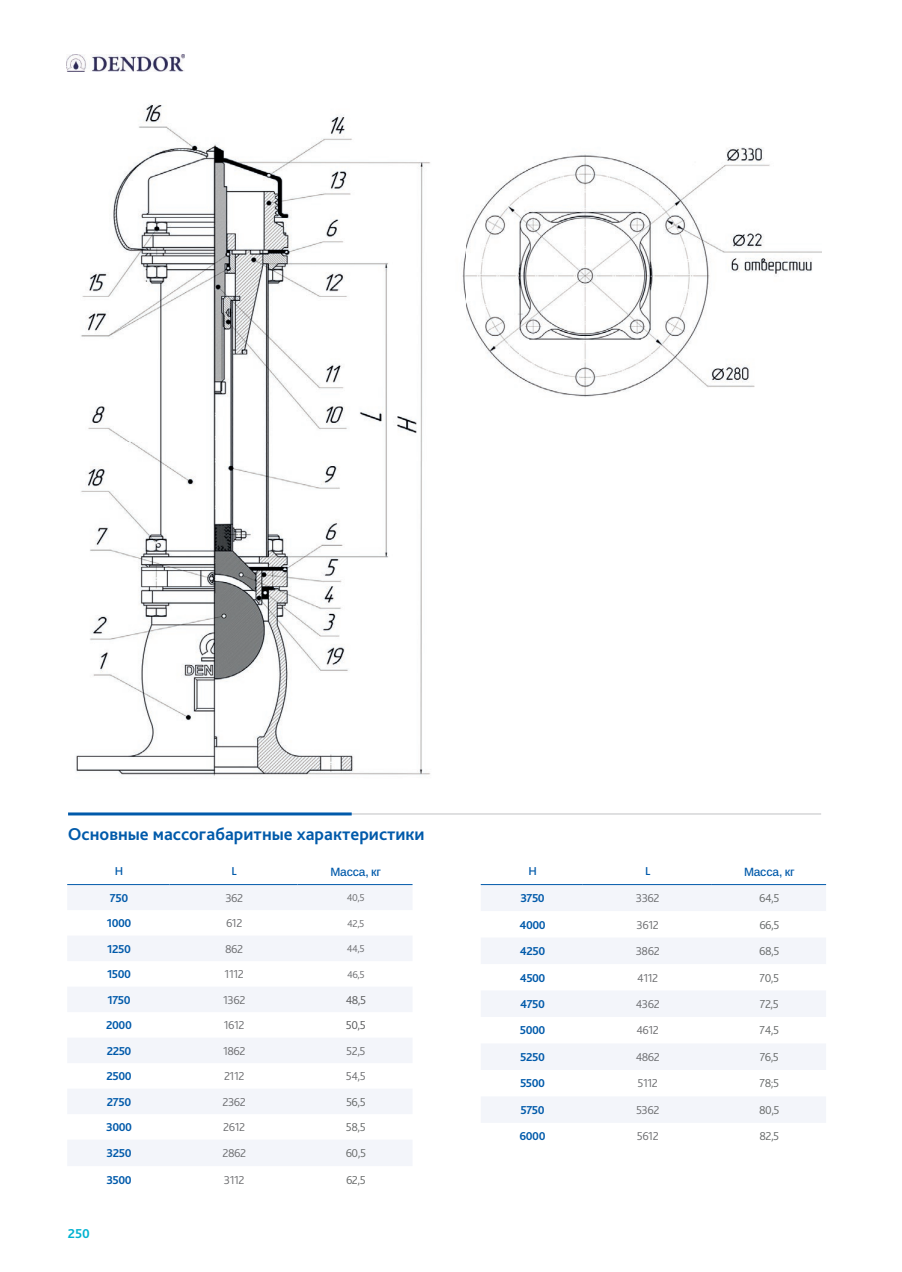
<style>
.page{position:relative;width:902px;height:1272px;background:#fff}
.page>*{position:absolute;margin:0;border:0;box-sizing:border-box;transform-origin:0 0}
.t1{font:700 18px "Bliss Pro";color:#015aaa}
.t2{font:700 13.5px "Bliss Pro";color:#00b2d0}
.t3{font:300 12px "Bliss Pro";letter-spacing:-.04em;color:#6c6d70}
.t4{font:700 12px "Bliss Pro";letter-spacing:-.04em;color:#015aaa}
.t5{font:300 12px "Bliss Pro";letter-spacing:-.04em;color:#666969}
.t6{font:500 12px "Arimo";letter-spacing:-.015em;color:#015aaa}
.t7{font:300 12px "Bliss Pro";color:#57585a}
.t8{font:500 12px "Bliss Pro";color:#015aaa}
.t9{font:300 10.5px "Bliss Pro";letter-spacing:-.04em;color:#6c6d70}
</style>
<div class="page">
<img style="left:67px;top:54px;width:117px;height:18px">
<hr style="left:68px;top:813px;width:753px;height:1px;background:#c7c8ca">
<hr style="left:68px;top:812px;width:284px;height:3px;background:#015aaa">
<img style="left:76px;top:104px;width:745px;height:672px">
<svg style="left:67px;top:885px;width:346px;height:281px;fill:#f3f5fa"></svg>
<hr style="left:67px;top:884px;width:102px;height:1px;background:#015aaa">
<hr style="left:169px;top:884px;width:129px;height:1px;background:#015aaa">
<hr style="left:298px;top:884px;width:115px;height:1px;background:#015aaa">
<svg style="left:481px;top:885px;width:345px;height:238px;fill:#f3f5fa"></svg>
<hr style="left:481px;top:884px;width:102px;height:1px;background:#015aaa">
<hr style="left:583px;top:884px;width:128px;height:1px;background:#015aaa">
<hr style="left:711px;top:884px;width:115px;height:1px;background:#015aaa">
<h1 class="t1" style="left:68px;top:823px;width:358px">Основные массогабаритные характеристики</h1>
<p class="t8" style="left:115px;top:863px;width:10px">H</p>
<p class="t8" style="left:232px;top:863px;width:7px">L</p>
<p class="t6" style="left:331px;top:865px;width:52px">Масса, кг</p>
<p class="t4" style="left:110px;top:890px;width:20px">750</p>
<p class="t3" style="left:225px;top:890px;width:19px">362</p>
<p class="t9" style="left:347px;top:891px;width:19px">40,5</p>
<p class="t4" style="left:107px;top:916px;width:26px">1000</p>
<p class="t3" style="left:226px;top:916px;width:18px">612</p>
<p class="t9" style="left:347px;top:916px;width:19px">42,5</p>
<p class="t4" style="left:107px;top:941px;width:25px">1250</p>
<p class="t3" style="left:225px;top:941px;width:20px">862</p>
<p class="t9" style="left:347px;top:942px;width:19px">44,5</p>
<p class="t4" style="left:107px;top:967px;width:25px">1500</p>
<p class="t3" style="left:225px;top:967px;width:21px">1112</p>
<p class="t9" style="left:347px;top:967px;width:19px">46,5</p>
<p class="t4" style="left:108px;top:992px;width:25px">1750</p>
<p class="t3" style="left:223px;top:992px;width:24px">1362</p>
<p class="t7" style="left:346px;top:992px;width:22px">48,5</p>
<p class="t4" style="left:106px;top:1018px;width:27px">2000</p>
<p class="t3" style="left:224px;top:1018px;width:22px">1612</p>
<p class="t7" style="left:346px;top:1018px;width:22px">50,5</p>
<p class="t4" style="left:107px;top:1043px;width:26px">2250</p>
<p class="t3" style="left:223px;top:1043px;width:24px">1862</p>
<p class="t3" style="left:346px;top:1043px;width:21px">52,5</p>
<p class="t4" style="left:107px;top:1069px;width:27px">2500</p>
<p class="t3" style="left:224px;top:1069px;width:22px">2112</p>
<p class="t3" style="left:346px;top:1069px;width:21px">54,5</p>
<p class="t4" style="left:107px;top:1094px;width:26px">2750</p>
<p class="t3" style="left:223px;top:1094px;width:25px">2362</p>
<p class="t5" style="left:346px;top:1094px;width:21px">56,5</p>
<p class="t4" style="left:106px;top:1120px;width:27px">3000</p>
<p class="t3" style="left:223px;top:1120px;width:23px">2612</p>
<p class="t5" style="left:346px;top:1120px;width:21px">58,5</p>
<p class="t4" style="left:107px;top:1146px;width:26px">3250</p>
<p class="t3" style="left:222px;top:1146px;width:25px">2862</p>
<p class="t5" style="left:346px;top:1146px;width:22px">60,5</p>
<p class="t4" style="left:106px;top:1172px;width:27px">3500</p>
<p class="t3" style="left:224px;top:1172px;width:22px">3112</p>
<p class="t5" style="left:346px;top:1172px;width:21px">62,5</p>
<p class="t2" style="left:68px;top:1225px;width:24px">250</p>
<p class="t8" style="left:528px;top:863px;width:10px">H</p>
<p class="t8" style="left:645px;top:863px;width:7px">L</p>
<p class="t6" style="left:744px;top:865px;width:52px">Масса, кг</p>
<p class="t4" style="left:520px;top:891px;width:26px">3750</p>
<p class="t3" style="left:636px;top:891px;width:25px">3362</p>
<p class="t5" style="left:759px;top:891px;width:22px">64,5</p>
<p class="t4" style="left:519px;top:917px;width:28px">4000</p>
<p class="t3" style="left:637px;top:917px;width:24px">3612</p>
<p class="t5" style="left:759px;top:917px;width:22px">66,5</p>
<p class="t4" style="left:520px;top:943px;width:27px">4250</p>
<p class="t3" style="left:636px;top:943px;width:25px">3862</p>
<p class="t5" style="left:759px;top:943px;width:22px">68,5</p>
<p class="t4" style="left:520px;top:970px;width:27px">4500</p>
<p class="t3" style="left:637px;top:970px;width:23px">4112</p>
<p class="t5" style="left:760px;top:970px;width:21px">70,5</p>
<p class="t4" style="left:520px;top:996px;width:26px">4750</p>
<p class="t3" style="left:636px;top:996px;width:25px">4362</p>
<p class="t5" style="left:760px;top:996px;width:20px">72,5</p>
<p class="t4" style="left:520px;top:1023px;width:27px">5000</p>
<p class="t3" style="left:636px;top:1023px;width:24px">4612</p>
<p class="t5" style="left:760px;top:1023px;width:21px">74,5</p>
<p class="t4" style="left:520px;top:1049px;width:26px">5250</p>
<p class="t3" style="left:636px;top:1049px;width:26px">4862</p>
<p class="t5" style="left:760px;top:1049px;width:21px">76,5</p>
<p class="t4" style="left:520px;top:1076px;width:26px">5500</p>
<p class="t3" style="left:637px;top:1076px;width:22px">5112</p>
<p class="t5" style="left:760px;top:1076px;width:21px">78;5</p>
<p class="t4" style="left:520px;top:1102px;width:26px">5750</p>
<p class="t3" style="left:636px;top:1102px;width:25px">5362</p>
<p class="t5" style="left:759px;top:1102px;width:22px">80,5</p>
<p class="t4" style="left:520px;top:1129px;width:27px">6000</p>
<p class="t3" style="left:637px;top:1129px;width:24px">5612</p>
<p class="t5" style="left:759px;top:1129px;width:21px">82,5</p>
</div>
